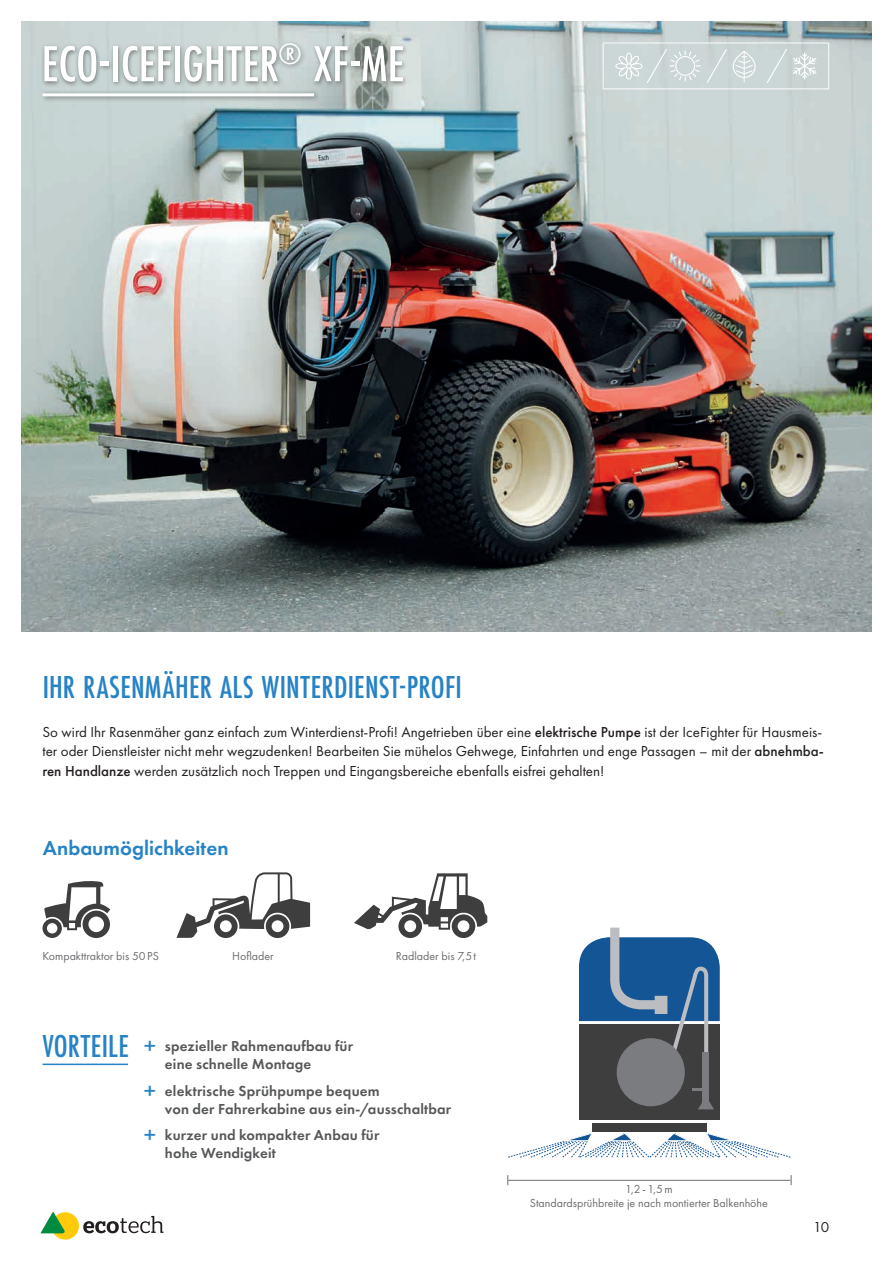
<style>
.page{position:relative;width:893px;height:1263px;background:#fff}
.page>*{position:absolute;margin:0;border:0;box-sizing:border-box;transform-origin:0 0}
.t1{font:500 52.5px "Futura PT Cond";color:#fff}
.t2{font:500 33px "Futura PT Cond";letter-spacing:.005em;color:#2783c5}
.t3{font:600 21px "Futura PT";color:#2783c5}
.t4{font:15px/19.5px "Futura PT";color:#231f20;text-align:justify}
.t5{font:600 15px/18px "Futura PT";letter-spacing:.01em;color:#57585a}
.t6{font:12px/14.4px "Futura PT";color:#6c6d70;text-align:center}
.s1{font-weight:500}
.s2{font-family:"Futura PT Cond";font-weight:500;font-size:33px;color:#2783c5}
.s3{font-family:"Futura PT Cond";font-weight:500;font-size:24.45px;color:#2783c5}
</style>
<div class="page">
<div style="left:52px;top:1212px;width:27px;height:27px;background:#feca0a;border-radius:50%"></div>
<svg style="left:40px;top:1211px;width:26px;height:22px"></svg>
<svg style="left:83px;top:1216px;width:81px;height:17px"></svg>
<img style="left:21px;top:21px;width:851px;height:610px">
<div style="left:39px;top:90px;width:281px;height:12px;background:#231f20;opacity:.5"></div>
<hr style="left:43px;top:93px;width:271px;height:3px;background:#fff">
<div style="left:41px;top:40px;width:368px;height:48px;background:#231f20;opacity:.5"></div>
<hr style="left:43px;top:1063px;width:85px;height:2px;background:#2783c5">
<svg style="left:43px;top:881px;width:67px;height:57px"></svg>
<svg style="left:176px;top:872px;width:134px;height:66px"></svg>
<svg style="left:354px;top:873px;width:133px;height:65px"></svg>
<hr style="left:508px;top:1180px;width:282px;height:1px;background:#6c6d70">
<div style="left:579px;top:1024px;width:141px;height:96px;background:#3e3e3f"></div>
<div style="left:592px;top:1123px;width:115px;height:9px;background:#3e3e3f"></div>
<svg style="left:579px;top:927px;width:141px;height:138px"></svg>
<div style="left:703px;top:1053px;width:6px;height:50px;background:#7a7c7f"></div>
<svg style="left:692px;top:1088px;width:11px;height:3px"></svg>
<svg style="left:698px;top:1101px;width:16px;height:8px"></svg>
<div style="left:617px;top:1038px;width:68px;height:68px;background:#7a7c7f;border-radius:50%"></div>
<svg style="left:508px;top:1133px;width:283px;height:25px"></svg>
<svg style="left:603px;top:43px;width:226px;height:46px;background:#cfd9d8"></svg>
<h1 class="t1" style="left:42px;top:33px;width:364px">ECO-ICEFIGHTER<sup>®</sup> XF-ME</h1>
<h2 class="t2" style="left:43px;top:667px;width:421px">IHR RASENMÄHER ALS WINTERDIENST-PROFI</h2>
<p class="t4" style="left:43px;top:722px;width:783px">So wird Ihr Rasenmäher ganz einfach zum Winterdienst-Profi! Angetrieben über eine <span class="s1">elektrische Pumpe</span> ist der IceFighter für Hausmeis&shy;ter oder Dienstleister nicht mehr wegzudenken! Bearbeiten Sie mühelos Gehwege, Einfahrten und enge Passagen – mit der <span class="s1">abnehmba&shy;ren Handlanze</span> werden zusätzlich noch Treppen und Eingangsbereiche ebenfalls eisfrei gehalten!</p>
<h3 class="t3" style="left:43px;top:835px;width:187px">Anbaumöglichkeiten</h3>
<p class="t6" style="left:43px;top:949px;width:118px">Kompakttraktor bis 50PS</p>
<p class="t6" style="left:232px;top:949px;width:43px">Hoflader</p>
<p class="t6" style="left:396px;top:949px;width:82px">Radlader bis 7,5t</p>
<p class="t5" style="left:165px;top:1037px;width:190px;text-indent:-122px"><span class="s2">VORTEILE</span> <span class="s3">+</span> spezieller Rahmenaufbau für eine schnelle Montage</p>
<p class="t5" style="left:165px;top:1082px;width:288px;text-indent:-21px"><span class="s3">+</span> elektrische Sprühpumpe bequem<br>von der Fahrerkabine aus ein-/ausschaltbar</p>
<p class="t5" style="left:165px;top:1126px;width:216px;text-indent:-21px"><span class="s3">+</span> kurzer und kompakter Anbau für hohe Wendigkeit</p>
<p class="t6" style="left:530px;top:1182px;width:239px">1,2 - 1,5m<br>Standardsprühbreite je nach montierter Balkenhöhe</p>
<p class="t4" style="left:813px;top:1217px;width:18px">10</p>
</div>
